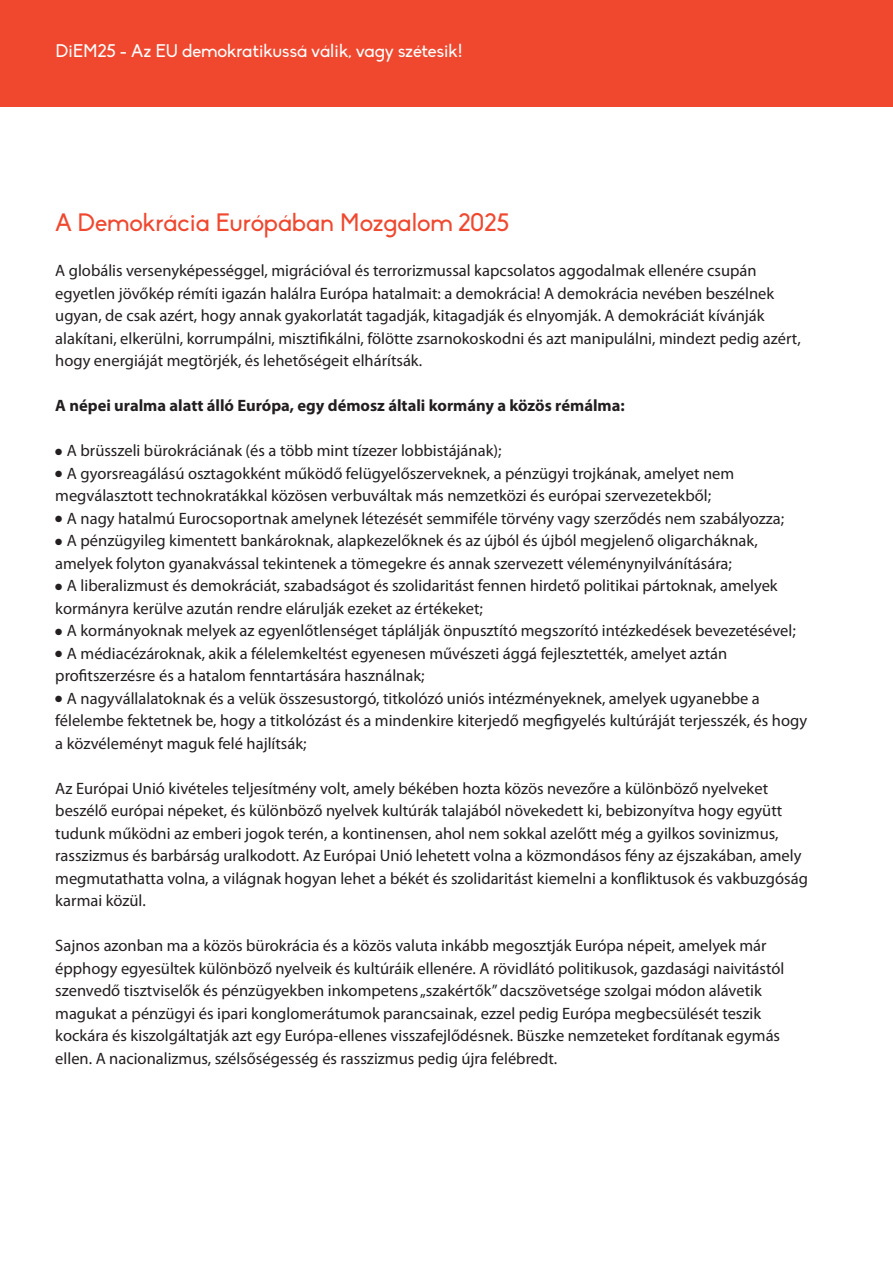
<style>
.page{position:relative;width:893px;height:1263px;background:#fff}
.page>*{position:absolute;margin:0;border:0;box-sizing:border-box;transform-origin:0 0}
.t1{font:24.75px "Biko";color:#ef482f}
.t2{font:18px "Biko";color:#fff}
.t3{font:16.5px/22.5px "Myriad Pro";color:#231f20}
.t4{font:700 16.5px "Myriad Pro";color:#231f20}
</style>
<div class="page">
<div style="left:0;top:0;width:893px;height:106px;background:#ef482f"></div>
<p class="t2" style="left:56px;top:40px;width:408px">DiEM25 - Az EU demokratikussá válik, vagy szétesik!</p>
<p class="t1" style="left:55px;top:209px;width:455px">A Demokrácia Európában Mozgalom 2025</p>
<p class="t3" style="left:55px;top:259px;width:747px">A globális versenyképességgel, migrációval és terrorizmussal kapcsolatos aggodalmak ellenére csupán egyetlen jövőkép rémíti igazán halálra Európa hatalmait: a demokrácia! A demokrácia nevében beszélnek ugyan, de csak azért, hogy annak gyakorlatát tagadják, kitagadják és elnyomják. A demokráciát kívánják alakítani, elkerülni, korrumpálni, misztifikálni, fölötte zsarnokoskodni és azt manipulálni, mindezt pedig azért, hogy energiáját megtörjék, és lehetőségeit elhárítsák.</p>
<p class="t4" style="left:55px;top:395px;width:571px">A népei uralma alatt álló Európa, egy démosz általi kormány a közös rémálma:</p>
<p class="t3" style="left:55px;top:439px;width:448px">● A brüsszeli bürokráciának (és a több mint tízezer lobbistájának);</p>
<p class="t3" style="left:55px;top:462px;width:680px">● A gyorsreagálású osztagokként működő felügyelőszerveknek, a pénzügyi trojkának, amelyet nem megválasztott technokratákkal közösen verbuváltak más nemzetközi és európai szervezetekből;</p>
<p class="t3" style="left:55px;top:507px;width:731px">● A nagy hatalmú Eurocsoportnak amelynek létezését semmiféle törvény vagy szerződés nem szabályozza;</p>
<p class="t3" style="left:55px;top:529px;width:704px">● A pénzügyileg kimentett bankároknak, alapkezelőknek és az újból és újból megjelenő oligarcháknak, amelyek folyton gyanakvással tekintenek a tömegekre és annak szervezett véleménynyilvánítására;</p>
<p class="t3" style="left:55px;top:574px;width:724px">● A liberalizmust és demokráciát, szabadságot és szolidaritást fennen hirdető politikai pártoknak, amelyek kormányra kerülve azután rendre elárulják ezeket az értékeket;</p>
<p class="t3" style="left:55px;top:619px;width:742px">● A kormányoknak melyek az egyenlőtlenséget táplálják önpusztító megszorító intézkedések bevezetésével;</p>
<p class="t3" style="left:55px;top:642px;width:673px">● A médiacézároknak, akik a félelemkeltést egyenesen művészeti ággá fejlesztették, amelyet aztán profitszerzésre és a hatalom fenntartására használnak;</p>
<p class="t3" style="left:55px;top:687px;width:753px">● A nagyvállalatoknak és a velük összesustorgó, titkolózó uniós intézményeknek, amelyek ugyanebbe a félelembe fektetnek be, hogy a titkolózást és a mindenkire kiterjedő megfigyelés kultúráját terjesszék, és hogy a közvéleményt maguk felé hajlítsák;</p>
<p class="t3" style="left:55px;top:777px;width:754px">Az Európai Unió kivételes teljesítmény volt, amely békében hozta közös nevezőre a különböző nyelveket beszélő európai népeket, és különböző nyelvek kultúrák talajából növekedett ki, bebizonyítva hogy együtt tudunk működni az emberi jogok terén, a kontinensen, ahol nem sokkal azelőtt még a gyilkos sovinizmus, rasszizmus és barbárság uralkodott. Az Európai Unió lehetett volna a közmondásos fény az éjszakában, amely megmutathatta volna, a világnak hogyan lehet a békét és szolidaritást kiemelni a konfliktusok és vakbuzgóság karmai közül.</p>
<p class="t3" style="left:55px;top:934px;width:731px">Sajnos azonban ma a közös bürokrácia és a közös valuta inkább megosztják Európa népeit, amelyek már épphogy egyesültek különböző nyelveik és kultúráik ellenére. A rövidlátó politikusok, gazdasági naivitástól szenvedő tisztviselők és pénzügyekben inkompetens „szakértők” dacszövetsége szolgai módon alávetik magukat a pénzügyi és ipari konglomerátumok parancsainak, ezzel pedig Európa megbecsülését teszik kockára és kiszolgáltatják azt egy Európa-ellenes visszafejlődésnek. Büszke nemzeteket fordítanak egymás ellen. A nacionalizmus, szélsőségesség és rasszizmus pedig újra felébredt.</p>
</div>
